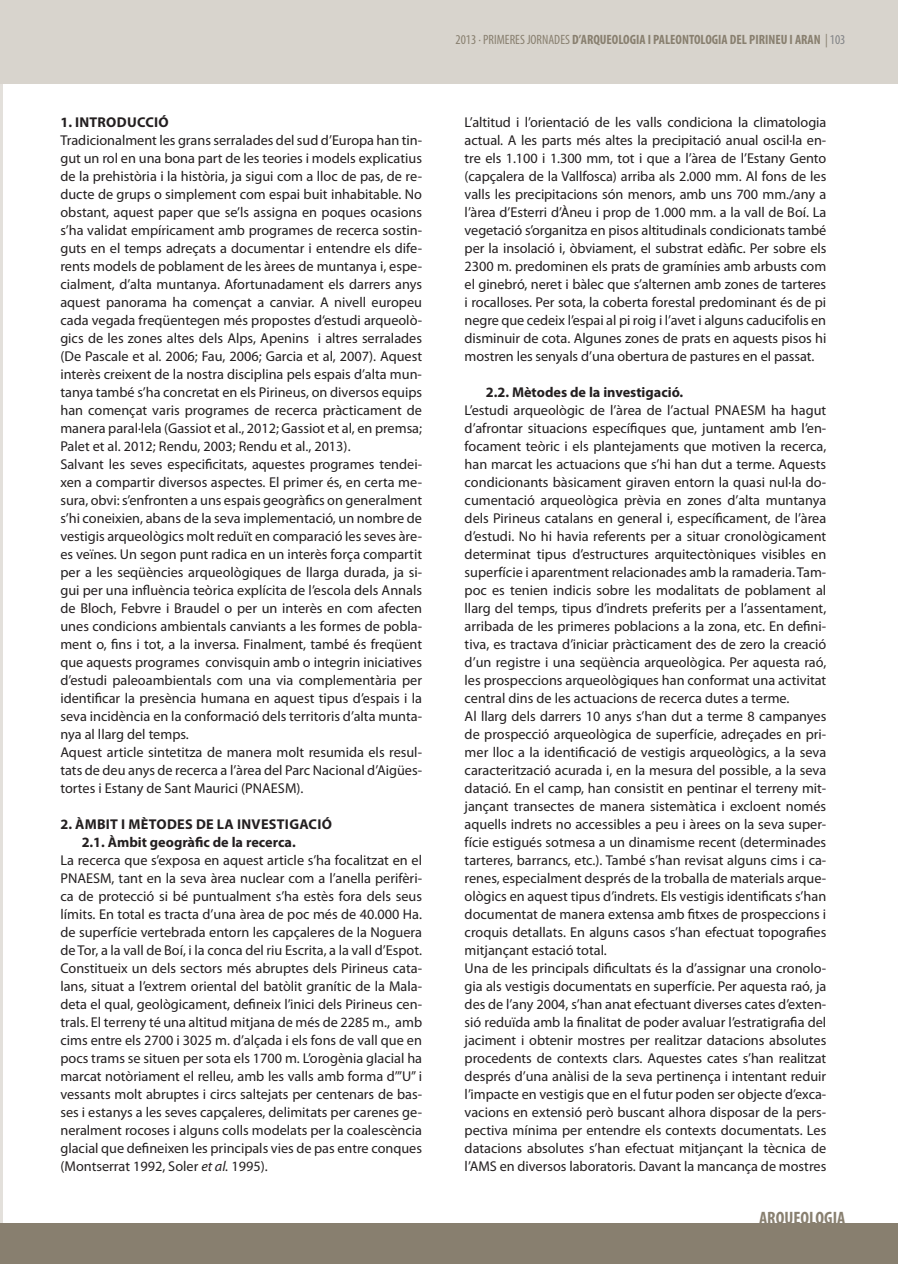
<style>
.page{position:relative;width:898px;height:1264px;background:#fff}
.page>*{position:absolute;margin:0;border:0;box-sizing:border-box;transform-origin:0 0}
.t1{font:700 condensed 18px "Myriad Pro";color:#887f6f}
.t2{font:14.25px/18px "Myriad Pro";color:#231f20}
.t3{font:700 14.25px/18px "Myriad Pro";color:#231f20}
.t4{font:700 condensed 13.5px "Myriad Pro";color:#887f6f}
.s1{font-style:italic}
.s2{font-weight:400}
.s3{font-weight:400;color:#808285}
</style>
<div class="page">
<hr style="left:0;top:0;width:3px;height:1263px;background:#e3e0db">
<div style="left:0;top:0;width:897px;height:84px;background:#d8d4cd"></div>
<div style="left:0;top:1223px;width:897px;height:40px;background:#887f6f"></div>
<p class="t3" style="left:60px;top:113px;width:29px">1. Introducció</p>
<p class="t2" style="left:60px;top:131px;width:363px">Tradicionalment les grans serralades del sud d’Europa han tin&shy;gut un rol en una bona part de les teories i models explicatius de la prehistòria i la història, ja sigui com a lloc de pas, de re&shy;ducte de grups o simplement com espai buit inhabitable. No obstant, aquest paper que se’ls assigna en poques ocasions s’ha validat empíricament amb programes de recerca sostin&shy;guts en el temps adreçats a documentar i entendre els dife&shy;rents models de poblament de les àrees de muntanya i, espe&shy;cialment, d’alta muntanya. Afortunadament els darrers anys aquest panorama ha començat a canviar. A nivell europeu cada vegada freqüentegen més propostes d‘estudi arqueolò&shy;gics de les zones altes dels Alps, Apenins i altres serralades (De Pascale et al. 2006; Fau, 2006; Garcia et al, 2007). Aquest interès creixent de la nostra disciplina pels espais d’alta mun&shy;tanya també s’ha concretat en els Pirineus, on diversos equips han començat varis programes de recerca pràcticament de manera paral·lela (Gassiot et al., 2012; Gassiot et al, en premsa; Palet et al. 2012; Rendu, 2003; Rendu et al., 2013).<br>Salvant les seves especificitats, aquestes programes tendei&shy;xen a compartir diversos aspectes. El primer és, en certa me&shy;sura, obvi: s’enfronten a uns espais geogràfics on generalment s’hi coneixien, abans de la seva implementació, un nombre de vestigis arqueològics molt reduït en comparació les seves àre&shy;es veïnes. Un segon punt radica en un interès força compartit per a les seqüències arqueològiques de llarga durada, ja si&shy;gui per una influència teòrica explícita de l’escola dels Annals de Bloch, Febvre i Braudel o per un interès en com afecten unes condicions ambientals canviants a les formes de pobla&shy;ment o, fins i tot, a la inversa. Finalment, també és freqüent que aquests programes convisquin amb o integrin iniciatives d’estudi paleoambientals com una via complementària per identificar la presència humana en aquest tipus d’espais i la seva incidència en la conformació dels territoris d’alta munta&shy;nya al llarg del temps.<br>Aquest article sintetitza de manera molt resumida els resul&shy;tats de deu anys de recerca a l’àrea del Parc Nacional d’Aigües&shy;tortes i Estany de Sant Maurici (PNAESM).</p>
<p class="t3" style="left:60px;top:815px;width:25px">2. Àmbit</p>
<p class="t3" style="left:121px;top:815px;width:38px">i mètodes</p>
<p class="t3" style="left:82px;top:815px;width:215px;text-indent:114px">delainvestigació<br>2.1. Àmbit geogràfic de la recerca.</p>
<p class="t2" style="left:60px;top:851px;width:363px;text-align:justify">La recerca que s’exposa en aquest article s’ha focalitzat en el PNAESM, tant en la seva àrea nuclear com a l’anella perifèri&shy;ca de protecció si bé puntualment s’ha estès fora dels seus límits. En total es tracta d’una àrea de poc més de 40.000 Ha. de superfície vertebrada entorn les capçaleres de la Noguera de Tor, a la vall de Boí, i la conca del riu Escrita, a la vall d’Espot.<br>Constitueix un dels sectors més abruptes dels Pirineus cata&shy;lans, situat a l’extrem oriental del batòlit granític de la Mala&shy;deta el qual, geològicament, defineix l’inici dels Pirineus cen&shy;trals. El terreny té una altitud mitjana de més de 2285 m., amb cims entre els 2700 i 3025 m. d’alçada i els fons de vall que en pocs trams se situen per sota els 1700 m. L’orogènia glacial ha marcat notòriament el relleu, amb les valls amb forma d’”U” i vessants molt abruptes i circs saltejats per centenars de bas&shy;ses i estanys a les seves capçaleres, delimitats per carenes ge&shy;neralment rocoses i alguns colls modelats per la coalescència glacial que defineixen les principals vies de pas entre conques (Montserrat 1992, Soler <span class="s1">et al.</span> 1995).</p>
<p class="t4" style="left:455px;top:32px;width:391px"><span class="s2">2013 · PRIMERES JORNADES</span> D’ARQUEOLOGIA I PALEONTOLOGIA DEL PIRINEU I ARAN <span class="s2">|</span><span class="s3">103</span></p>
<p class="t2" style="left:464px;top:113px;width:363px;text-align:justify">L’altitud i l’orientació de les valls condiciona la climatologia actual. A les parts més altes la precipitació anual oscil·la en&shy;tre els 1.100 i 1.300 mm, tot i que a l’àrea de l’Estany Gento (capçalera de la Vallfosca) arriba als 2.000 mm. Al fons de les valls les precipitacions són menors, amb uns 700 mm./any a l’àrea d’Esterri d’Àneu i prop de 1.000 mm. a la vall de Boí. La vegetació s’organitza en pisos altitudinals condicionats també per la insolació i, òbviament, el substrat edàfic. Per sobre els 2300 m. predominen els prats de gramínies amb arbusts com el ginebró, neret i bàlec que s’alternen amb zones de tarteres i rocalloses. Per sota, la coberta forestal predominant és de pi negre que cedeix l’espai al pi roig i l’avet i alguns caducifolis en disminuir de cota. Algunes zones de prats en aquests pisos hi mostren les senyals d’una obertura de pastures en el passat.</p>
<p class="t3" style="left:486px;top:383px;width:199px">2.2. Mètodes de la investigació.</p>
<p class="t2" style="left:464px;top:401px;width:363px">L’estudi arqueològic de l’àrea de l’actual PNAESM ha hagut d’afrontar situacions específiques que, juntament amb l’en&shy;focament teòric i els plantejaments que motiven la recerca, han marcat les actuacions que s’hi han dut a terme. Aquests condicionants bàsicament giraven entorn la quasi nul·la do&shy;cumentació arqueològica prèvia en zones d’alta muntanya dels Pirineus catalans en general i, específicament, de l’àrea d’estudi. No hi havia referents per a situar cronològicament determinat tipus d’estructures arquitectòniques visibles en superfície i aparentment relacionades amb la ramaderia. Tam&shy;poc es tenien indicis sobre les modalitats de poblament al llarg del temps, tipus d’indrets preferits per a l’assentament, arribada de les primeres poblacions a la zona, etc. En defini&shy;tiva, es tractava d’iniciar pràcticament des de zero la creació d’un registre i una seqüència arqueològica. Per aquesta raó, les prospeccions arqueològiques han conformat una activitat central dins de les actuacions de recerca dutes a terme.<br>Al llarg dels darrers 10 anys s’han dut a terme 8 campanyes de prospecció arqueològica de superfície, adreçades en pri&shy;mer lloc a la identificació de vestigis arqueològics, a la seva caracterització acurada i, en la mesura del possible, a la seva datació. En el camp, han consistit en pentinar el terreny mit&shy;jançant transectes de manera sistemàtica i excloent només aquells indrets no accessibles a peu i àrees on la seva super&shy;fície estigués sotmesa a un dinamisme recent (determinades tarteres, barrancs, etc.). També s’han revisat alguns cims i ca&shy;renes, especialment després de la troballa de materials arque&shy;ològics en aquest tipus d’indrets. Els vestigis identificats s’han documentat de manera extensa amb fitxes de prospeccions i croquis detallats. En alguns casos s’han efectuat topografies mitjançant estació total.<br>Una de les principals dificultats és la d’assignar una cronolo&shy;gia als vestigis documentats en superfície. Per aquesta raó, ja des de l’any 2004, s’han anat efectuant diverses cates d’exten&shy;sió reduïda amb la finalitat de poder avaluar l’estratigrafia del jaciment i obtenir mostres per realitzar datacions absolutes procedents de contexts clars. Aquestes cates s’han realitzat després d’una anàlisi de la seva pertinença i intentant reduir l’impacte en vestigis que en el futur poden ser objecte d’exca&shy;vacions en extensió però buscant alhora disposar de la pers&shy;pectiva mínima per entendre els contexts documentats. Les datacions absolutes s’han efectuat mitjançant la tècnica de l’AMS en diversos laboratoris. Davant la mancança de mostres</p>
<p class="t1" style="left:759px;top:1207px;width:88px">ARQUEOLOGIA</p>
</div>
